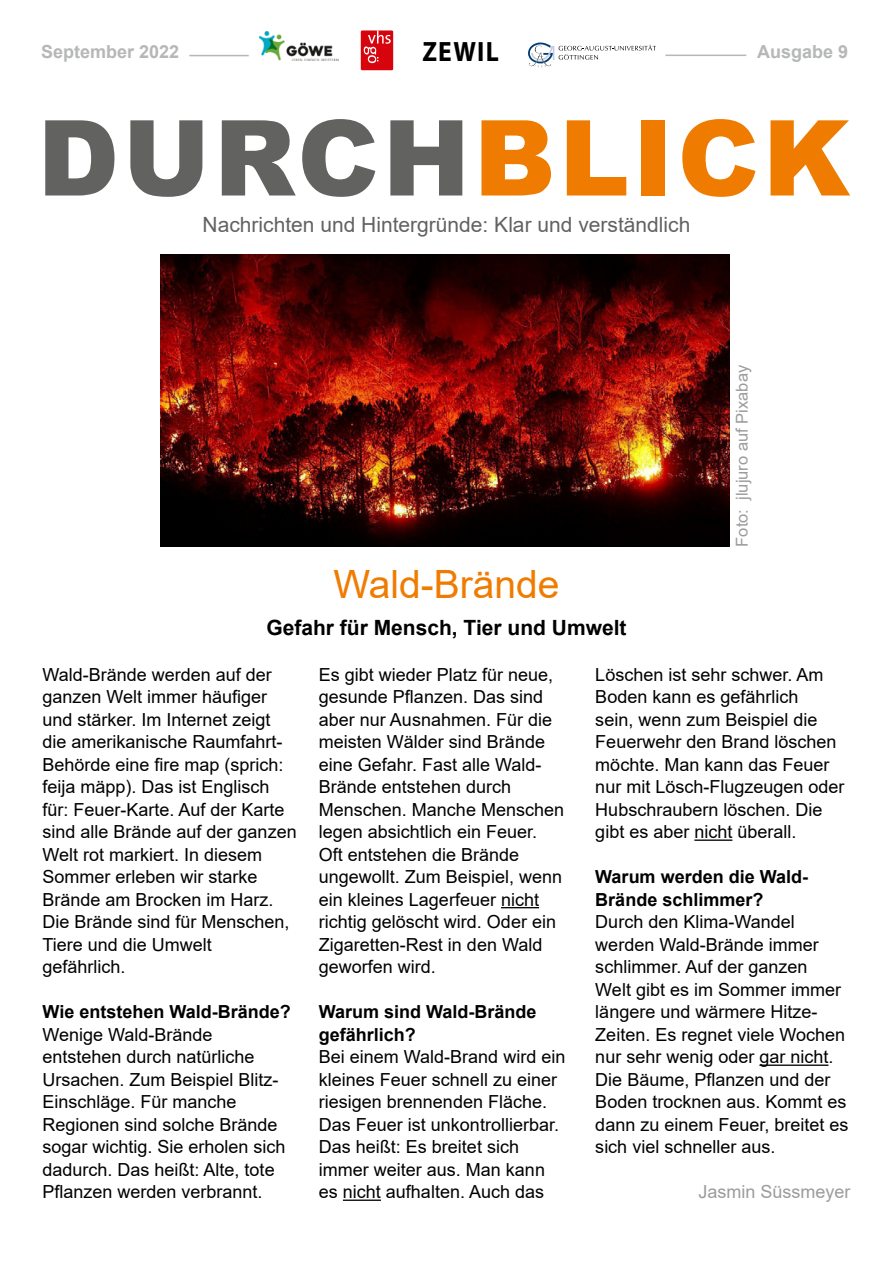
<style>
.page{position:relative;width:893px;height:1263px;background:#fff}
.page>*{position:absolute;margin:0;border:0;box-sizing:border-box;transform-origin:0 0}
.t1{font:900 105px "Arial";letter-spacing:.035em;color:#626261}
.t2{font:39px "Arial";color:#ef7c00}
.t3{font:700 28.05px "Myriad Pro";letter-spacing:.05em;color:#000;scale:.91 1}
.t4{font:21px "Arial";color:#626261}
.t5{font:700 21px "Arial";color:#000}
.t6{font:18px/22.5px "Arial";color:#000}
.t7{font:700 18px/22.5px "Arial";color:#000}
.t8{font:700 18px "Arial";color:#b6b7b8}
.t9{font:18px "Arial";color:#9c9c9d}
.t10{font:16.5px "Arial";color:#9c9c9d}
.s1{color:#ef7c00}
</style>
<div class="page">
<hr style="left:189px;top:55px;width:60px;height:1px;background:#b6b7b8">
<hr style="left:665px;top:55px;width:81px;height:1px;background:#b6b7b8">
<svg style="left:528px;top:42px;width:128px;height:25px"></svg>
<img style="left:260px;top:32px;width:78px;height:29px">
<div style="left:361px;top:31px;width:32px;height:39px;background:#d7040d"></div>
<svg style="left:364px;top:31px;width:27px;height:32px"></svg>
<img style="left:160px;top:254px;width:570px;height:293px">
<hr style="left:501px;top:907px;width:38px;height:1px;background:#000">
<hr style="left:343px;top:1199px;width:38px;height:2px;background:#000">
<hr style="left:694px;top:839px;width:38px;height:2px;background:#000">
<hr style="left:759px;top:1064px;width:69px;height:2px;background:#000">
<p class="t8" style="left:41px;top:39px;width:140px">September 2022</p>
<h3 class="t3" style="left:422px;top:33px;width:86px">ZEWIL</h3>
<p class="t8" style="left:757px;top:39px;width:93px">Ausgabe 9</p>
<h1 class="t1" style="left:37px;top:82px;width:814px">DURCH<span class="s1">BLICK</span></h1>
<p class="t4" style="left:202px;top:210px;width:489px">Nachrichten und Hintergründe: Klar und verständlich</p>
<h2 class="t2" style="left:333px;top:557px;width:228px">Wald-Brände</h2>
<p class="t5" style="left:266px;top:613px;width:362px">Gefahr für Mensch, Tier und Umwelt</p>
<p class="t10" style="left:730px;top:547px;width:183px;rotate:-90deg">Foto: jlujuro auf Pixabay</p>
<p class="t6" style="left:43px;top:663px;width:256px">Wald-Brände werden auf der ganzen Welt immer häufiger und stärker. Im Internet zeigt die amerikanische Raumfahrt-<br>Behörde eine fire map (sprich: feija mäpp). Das ist Englisch für: Feuer-Karte. Auf der Karte sind alle Brände auf der ganzen<br>Welt rot markiert. In diesem<br>Sommer erleben wir starke<br>Brände am Brocken im Harz.<br>Die Brände sind für Menschen,<br>Tiere und die Umwelt gefährlich.</p>
<p class="t7" style="left:43px;top:1001px;width:250px">Wie entstehen Wald-Brände?</p>
<p class="t6" style="left:43px;top:1023px;width:245px">Wenige Wald-Brände entstehen durch natürliche<br>Ursachen. Zum Beispiel Blitz-<br>Einschläge. Für manche<br>Regionen sind solche Brände sogar wichtig. Sie erholen sich dadurch. Das heißt: Alte, tote<br>Pflanzen werden verbrannt.</p>
<p class="t6" style="left:319px;top:663px;width:247px">Es gibt wieder Platz für neue, gesunde Pflanzen. Das sind aber nur Ausnahmen. Für die meisten Wälder sind Brände eine Gefahr. Fast alle Wald-<br>Brände entstehen durch<br>Menschen. Manche Menschen legen absichtlich ein Feuer.<br>Oft entstehen die Brände ungewollt. Zum Beispiel, wenn ein kleines Lagerfeuer nicht richtig gelöscht wird. Oder ein<br>Zigaretten-Rest in den Wald geworfen wird.</p>
<p class="t7" style="left:319px;top:1001px;width:219px">Warum sind Wald-Brände gefährlich?</p>
<p class="t6" style="left:319px;top:1045px;width:248px">Bei einem Wald-Brand wird ein kleines Feuer schnell zu einer riesigen brennenden Fläche.<br>Das Feuer ist unkontrollierbar.<br>Das heißt: Es breitet sich immer weiter aus. Man kann es nicht aufhalten. Auch das</p>
<p class="t6" style="left:595px;top:663px;width:251px">Löschen ist sehr schwer. Am<br>Boden kann es gefährlich<br>sein, wenn zum Beispiel die<br>Feuerwehr den Brand löschen möchte. Man kann das Feuer nur mit Lösch-Flugzeugen oder<br>Hubschraubern löschen. Die gibt es aber nicht überall.</p>
<p class="t7" style="left:595px;top:866px;width:214px">Warum werden die Wald-<br>Brände schlimmer?</p>
<p class="t6" style="left:595px;top:910px;width:255px">Durch den Klima-Wandel werden Wald-Brände immer schlimmer. Auf der ganzen<br>Welt gibt es im Sommer immer längere und wärmere Hitze-<br>Zeiten. Es regnet viele Wochen nur sehr wenig oder gar nicht.<br>Die Bäume, Pflanzen und der<br>Boden trocknen aus. Kommt es dann zu einem Feuer, breitet es sich viel schneller aus.</p>
<p class="t9" style="left:698px;top:1179px;width:154px">Jasmin Süssmeyer</p>
</div>
